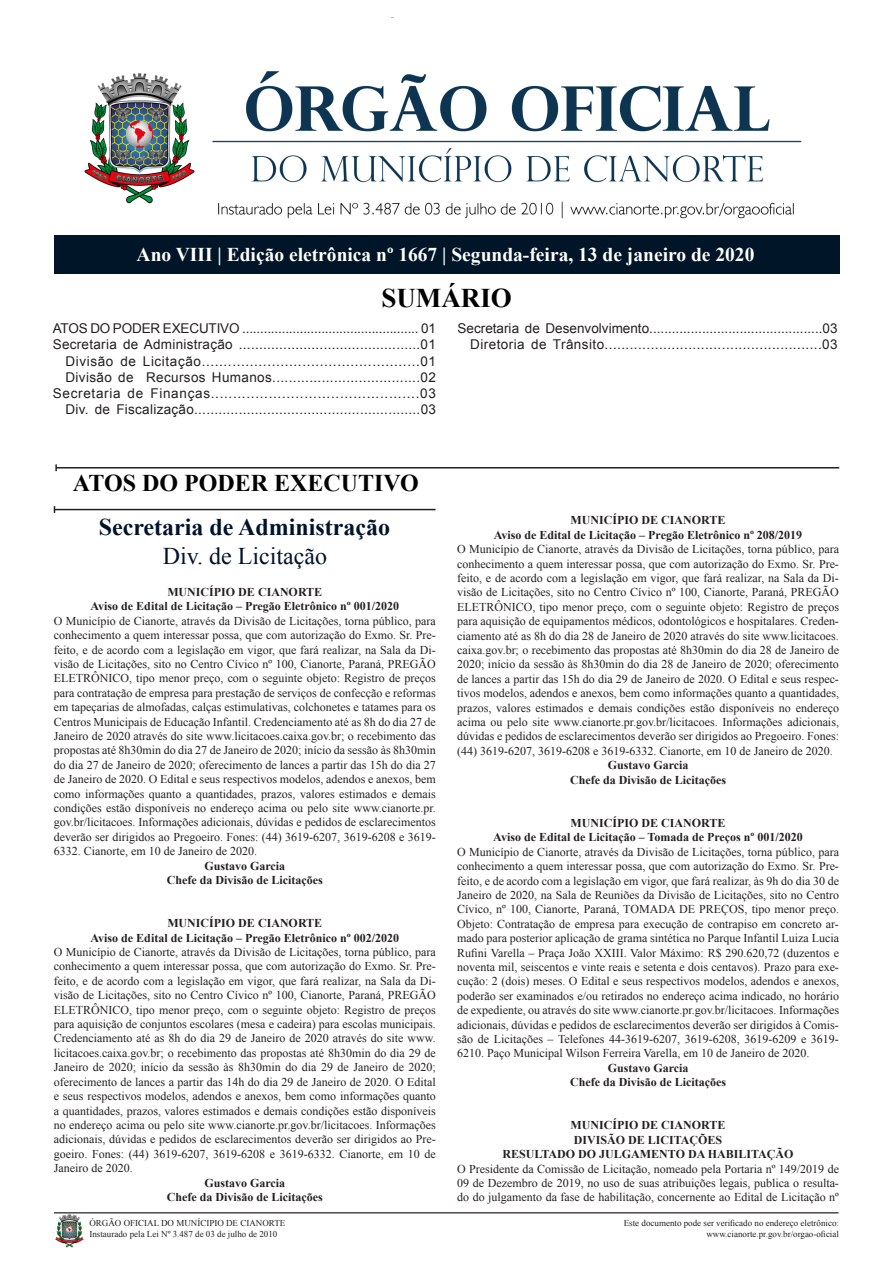
<style>
.page{position:relative;width:893px;height:1263px;background:#fff}
.page>*{position:absolute;margin:0;border:0;box-sizing:border-box;transform-origin:0 0}
.t1{font:700 27px "Times New Roman";color:#000}
.t2{font:700 24px "Times New Roman";color:#00132b}
.t3{font:700 24px "Times New Roman";color:#000300}
.t4{font:24px "Times New Roman";color:#00132b}
.t5{font:700 19.5px "Times New Roman";color:#fff}
.t6{font:13.5px "Arial";letter-spacing:.02em;color:#231f20}
.t7{font:13.5px "Arial";color:#231f20}
.t8{font:13.5px "Arial";letter-spacing:-.01em;color:#231f20}
.t9{font:13.5px "Arial";letter-spacing:.045em;color:#231f20}
.t10{font:13.5px "Arial";letter-spacing:.05em;color:#231f20}
.Body_Text{font:12px/14.4px "Times New Roman";color:#231f20;text-align:justify}
.Body_Text-2{font:700 12px "Times New Roman";color:#231f20}
.t11{font:9px/10.8px "Times New Roman";color:#231f20}
</style>
<div class="page">
<img style="left:54px;top:1213px;width:30px;height:35px">
<hr style="left:54px;top:1212px;width:784px;height:1px;background:#4d4948">
<img style="left:84px;top:71px;width:718px;height:148px">
<div style="left:54px;top:236px;width:785px;height:38px;background:#001628"></div>
<hr style="left:56px;top:467px;width:783px;height:1px;background:#231f20">
<svg style="left:55px;top:464px;width:2px;height:7px"></svg>
<hr style="left:54px;top:509px;width:382px;height:1px;background:#231f20">
<p class="t5" style="left:137px;top:241px;width:619px">Ano VIII | Edição eletrônica nº 1667 | Segunda-feira, 13 de janeiro de 2020</p>
<p class="t1" style="left:381px;top:279px;width:132px">SUMÁRIO</p>
<p class="t8" style="left:53px;top:320px;width:385px">ATOS DO PODER EXECUTIVO ................................................. 01</p>
<p class="t6" style="left:53px;top:336px;width:385px">Secretaria de Administração .............................................01</p>
<p class="t9" style="left:66px;top:352px;width:372px">Divisão de Licitação..................................................01</p>
<p class="t6" style="left:66px;top:368px;width:372px">Divisão de Recursos Humanos....................................02</p>
<p class="t10" style="left:53px;top:384px;width:385px">Secretaria de Finanças...............................................03</p>
<p class="t6" style="left:66px;top:401px;width:372px">Div. de Fiscalização........................................................03</p>
<p class="t7" style="left:457px;top:320px;width:382px">Secretaria de Desenvolvimento..............................................03</p>
<p class="t6" style="left:470px;top:336px;width:369px">Diretoria de Trânsito....................................................03</p>
<p class="t3" style="left:73px;top:466px;width:348px">ATOS DO PODER EXECUTIVO</p>
<p class="t2" style="left:99px;top:511px;width:293px">Secretaria de Administração</p>
<p class="t4" style="left:163px;top:540px;width:166px">Div. de Licitação</p>
<p class="Body_Text-2" style="left:167px;top:584px;width:156px">MUNICÍPIO DE CIANORTE</p>
<p class="Body_Text-2" style="left:91px;top:598px;width:310px">Aviso de Edital de Licitação – Pregão Eletrônico nº 001/2020</p>
<p class="Body_Text" style="left:54px;top:613px;width:384px">O Município de Cianorte, através da Divisão de Licitações, torna público, para conhecimento a quem interessar possa, que com autorização do Exmo. Sr. Pre&shy;feito, e de acordo com a legislação em vigor, que fará realizar, na Sala da Di&shy;visão de Licitações, sito no Centro Cívico nº 100, Cianorte, Paraná, PREGÃO ELETRÔNICO, tipo menor preço, com o seguinte objeto: Registro de preços para contratação de empresa para prestação de serviços de confecção e reformas em tapeçarias de almofadas, calças estimulativas, colchonetes e tatames para os Centros Municipais de Educação Infantil. Credenciamento até as 8h do dia 27 de Janeiro de 2020 através do site www.licitacoes.caixa.gov.br; o recebimento das propostas até 8h30min do dia 27 de Janeiro de 2020; início da sessão às 8h30min do dia 27 de Janeiro de 2020; oferecimento de lances a partir das 15h do dia 27 de Janeiro de 2020. O Edital e seus respectivos modelos, adendos e anexos, bem como informações quanto a quantidades, prazos, valores estimados e demais condições estão disponíveis no endereço acima ou pelo site www.cianorte.pr. gov.br/licitacoes. Informações adicionais, dúvidas e pedidos de esclarecimentos deverão ser dirigidos ao Pregoeiro. Fones: (44) 3619-6207, 3619-6208 e 3619- 6332. Cianorte, em 10 de Janeiro de 2020.</p>
<p class="Body_Text-2" style="left:204px;top:857px;width:82px">Gustavo Garcia</p>
<p class="Body_Text-2" style="left:167px;top:872px;width:157px">Chefe da Divisão de Licitações</p>
<p class="Body_Text-2" style="left:167px;top:915px;width:156px">MUNICÍPIO DE CIANORTE</p>
<p class="Body_Text-2" style="left:91px;top:929px;width:310px">Aviso de Edital de Licitação – Pregão Eletrônico nº 002/2020</p>
<p class="Body_Text" style="left:54px;top:945px;width:384px">O Município de Cianorte, através da Divisão de Licitações, torna público, para conhecimento a quem interessar possa, que com autorização do Exmo. Sr. Pre&shy;feito, e de acordo com a legislação em vigor, que fará realizar, na Sala da Di&shy;visão de Licitações, sito no Centro Cívico nº 100, Cianorte, Paraná, PREGÃO ELETRÔNICO, tipo menor preço, com o seguinte objeto: Registro de preços para aquisição de conjuntos escolares (mesa e cadeira) para escolas municipais.<br>Credenciamento até as 8h do dia 29 de Janeiro de 2020 através do site www. licitacoes.caixa.gov.br; o recebimento das propostas até 8h30min do dia 29 de Janeiro de 2020; início da sessão às 8h30min do dia 29 de Janeiro de 2020; oferecimento de lances a partir das 14h do dia 29 de Janeiro de 2020. O Edital e seus respectivos modelos, adendos e anexos, bem como informações quanto a quantidades, prazos, valores estimados e demais condições estão disponíveis no endereço acima ou pelo site www.cianorte.pr.gov.br/licitacoes. Informações adicionais, dúvidas e pedidos de esclarecimentos deverão ser dirigidos ao Pre&shy;goeiro. Fones: (44) 3619-6207, 3619-6208 e 3619-6332. Cianorte, em 10 de Janeiro de 2020.</p>
<p class="Body_Text-2" style="left:204px;top:1174px;width:82px">Gustavo Garcia</p>
<p class="Body_Text-2" style="left:167px;top:1188px;width:157px">Chefe da Divisão de Licitações</p>
<p class="Body_Text-2" style="left:571px;top:512px;width:156px">MUNICÍPIO DE CIANORTE</p>
<p class="Body_Text-2" style="left:494px;top:526px;width:310px">Aviso de Edital de Licitação – Pregão Eletrônico nº 208/2019</p>
<p class="Body_Text" style="left:457px;top:542px;width:383px">O Município de Cianorte, através da Divisão de Licitações, torna público, para conhecimento a quem interessar possa, que com autorização do Exmo. Sr. Pre&shy;feito, e de acordo com a legislação em vigor, que fará realizar, na Sala da Di&shy;visão de Licitações, sito no Centro Cívico nº 100, Cianorte, Paraná, PREGÃO ELETRÔNICO, tipo menor preço, com o seguinte objeto: Registro de preços para aquisição de equipamentos médicos, odontológicos e hospitalares. Creden&shy;ciamento até as 8h do dia 28 de Janeiro de 2020 através do site www.licitacoes. caixa.gov.br; o recebimento das propostas até 8h30min do dia 28 de Janeiro de 2020; início da sessão às 8h30min do dia 28 de Janeiro de 2020; oferecimento de lances a partir das 15h do dia 29 de Janeiro de 2020. O Edital e seus respec&shy;tivos modelos, adendos e anexos, bem como informações quanto a quantidades, prazos, valores estimados e demais condições estão disponíveis no endereço acima ou pelo site www.cianorte.pr.gov.br/licitacoes. Informações adicionais, dúvidas e pedidos de esclarecimentos deverão ser dirigidos ao Pregoeiro. Fones: (44) 3619-6207, 3619-6208 e 3619-6332. Cianorte, em 10 de Janeiro de 2020.</p>
<p class="Body_Text-2" style="left:608px;top:757px;width:82px">Gustavo Garcia</p>
<p class="Body_Text-2" style="left:570px;top:771px;width:157px">Chefe da Divisão de Licitações</p>
<p class="Body_Text-2" style="left:571px;top:814px;width:156px">MUNICÍPIO DE CIANORTE</p>
<p class="Body_Text-2" style="left:493px;top:829px;width:311px">Aviso de Edital de Licitação – Tomada de Preços nº 001/2020</p>
<p class="Body_Text" style="left:457px;top:844px;width:383px">O Município de Cianorte, através da Divisão de Licitações, torna público, para conhecimento a quem interessar possa, que com autorização do Exmo. Sr. Pre&shy;feito, e de acordo com a legislação em vigor, que fará realizar, às 9h do dia 30 de Janeiro de 2020, na Sala de Reuniões da Divisão de Licitações, sito no Centro Cívico, nº 100, Cianorte, Paraná, TOMADA DE PREÇOS, tipo menor preço.<br>Objeto: Contratação de empresa para execução de contrapiso em concreto ar&shy;mado para posterior aplicação de grama sintética no Parque Infantil Luiza Lucia Rufini Varella – Praça João XXIII. Valor Máximo: R$ 290.620,72 (duzentos e noventa mil, seiscentos e vinte reais e setenta e dois centavos). Prazo para exe&shy;cução: 2 (dois) meses. O Edital e seus respectivos modelos, adendos e anexos, poderão ser examinados e/ou retirados no endereço acima indicado, no horário de expediente, ou através do site www.cianorte.pr.gov.br/licitacoes. Informações adicionais, dúvidas e pedidos de esclarecimentos deverão ser dirigidos à Comis&shy;são de Licitações – Telefones 44-3619-6207, 3619-6208, 3619-6209 e 3619- 6210. Paço Municipal Wilson Ferreira Varella, em 10 de Janeiro de 2020.</p>
<p class="Body_Text-2" style="left:608px;top:1059px;width:82px">Gustavo Garcia</p>
<p class="Body_Text-2" style="left:570px;top:1074px;width:157px">Chefe da Divisão de Licitações</p>
<p class="Body_Text-2" style="left:571px;top:1117px;width:156px">MUNICÍPIO DE CIANORTE</p>
<p class="Body_Text-2" style="left:574px;top:1131px;width:150px">DIVISÃO DE LICITAÇÕES</p>
<p class="Body_Text-2" style="left:503px;top:1146px;width:292px">RESULTADO DO JULGAMENTO DA HABILITAÇÃO</p>
<p class="Body_Text" style="left:457px;top:1161px;width:383px">O Presidente da Comissão de Licitação, nomeado pela Portaria nº 149/2019 de 09 de Dezembro de 2019, no uso de suas atribuições legais, publica o resulta&shy;do do julgamento da fase de habilitação, concernente ao Edital de Licitação nº</p>
<p class="t11" style="left:89px;top:1218px;width:197px">ÓRGÃO OFICIAL DO MUNÍCIPIO DE CIANORTE<br>Instaurado pela Lei Nº 3.487 de 03 de julho de 2010</p>
<p class="t11" style="left:624px;top:1217px;width:217px;text-align:right">Este documento pode ser verificado no endereço eletrônico: www.cianorte.pr.gov.br/orgao-oficial</p>
</div>
